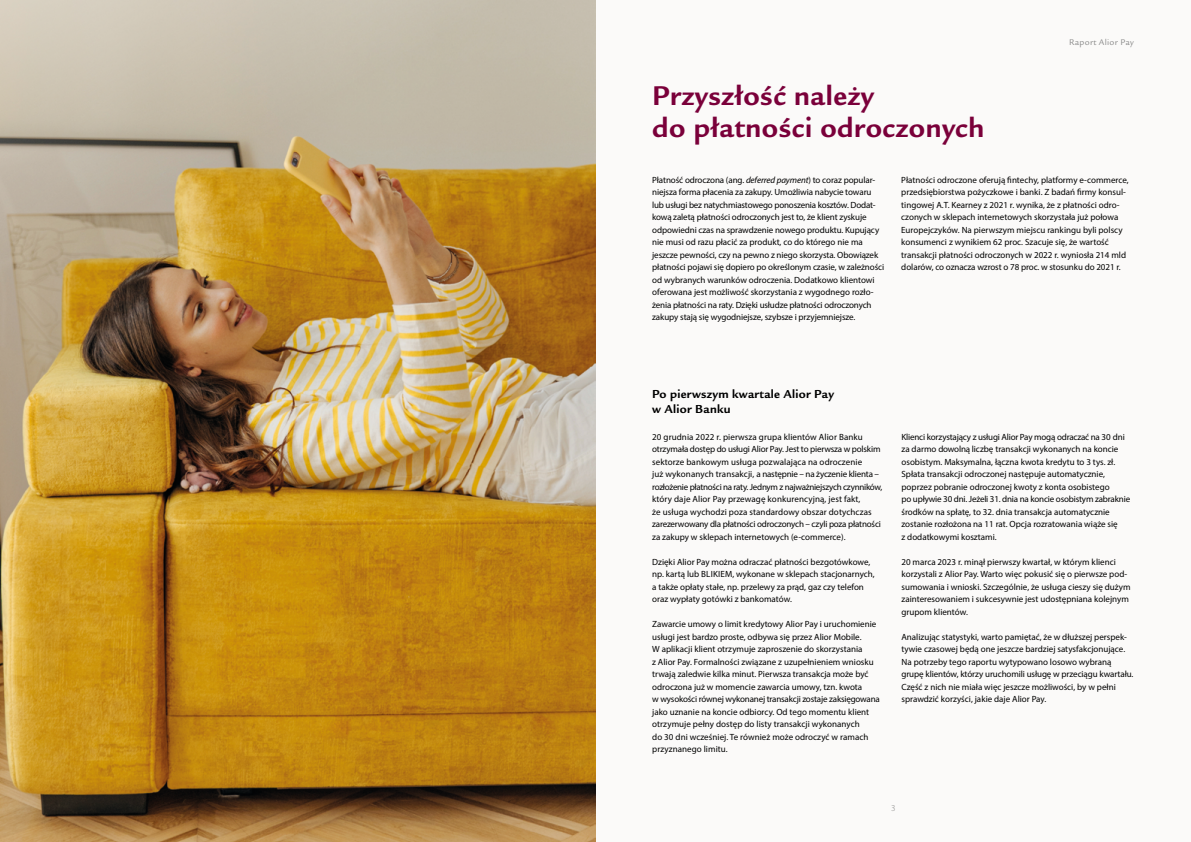
<style>
.page{position:relative;width:1191px;height:842px;background:#fff}
.page>*{position:absolute;margin:0;border:0;box-sizing:border-box;transform-origin:0 0}
.t1{font:700 28px/31.6px "Legacy Sans EFCEOP";letter-spacing:.02em;color:#7a003a}
.t2{font:700 12px/14.4px "Legacy Sans EFCEOP";letter-spacing:.02em;color:#000}
.t3{font:9px/12.5px "Myriad Pro";color:#000}
.t4{font:300 9px "Myriad Pro";color:#878787}
.t5{font:8.5px "Legacy Sans EFCEOP";letter-spacing:.03em;color:#878787}
.s1{font-style:italic}
</style>
<div class="page">
<div style="left:595px;top:0;width:596px;height:842px;background:#fbfaf9"></div>
<img style="left:0;top:0;width:595px;height:842px">
<h1 class="t1" style="left:652px;top:80px;width:333px">Przyszłość należy<br>do płatności odroczonych</h1>
<p class="t5" style="left:1069px;top:37px;width:66px">Raport Alior Pay</p>
<p class="t3" style="left:652px;top:173px;width:233px">Płatność odroczona (ang. <span class="s1">deferred payment</span>) to coraz popular&shy;niejsza forma płacenia za zakupy. Umożliwia nabycie towaru lub usługi bez natychmiastowego ponoszenia kosztów. Dodat&shy;kową zaletą płatności odroczonych jest to, że klient zyskuje odpowiedni czas na sprawdzenie nowego produktu. Kupujący nie musi od razu płacić za produkt, co do którego nie ma jeszcze pewności, czy na pewno z niego skorzysta. Obowiązek płatności pojawi się dopiero po określonym czasie, w zależności od wybranych warunków odroczenia. Dodatkowo klientowi oferowana jest możliwość skorzystania z wygodnego rozło&shy;żenia płatności na raty. Dzięki usłudze płatności odroczonych zakupy stają się wygodniejsze, szybsze i przyjemniejsze.</p>
<p class="t3" style="left:901px;top:173px;width:229px">Płatności odroczone oferują fintechy, platformy e-commerce, przedsiębiorstwa pożyczkowe i banki. Z badań firmy konsul&shy;tingowej A.T. Kearney z 2021 r. wynika, że z płatności odro&shy;czonych w sklepach internetowych skorzystała już połowa Europejczyków. Na pierwszym miejscu rankingu byli polscy konsumenci z wynikiem 62 proc. Szacuje się, że wartość transakcji płatności odroczonych w 2022 r. wyniosła 214 mld dolarów, co oznacza wzrost o 78 proc. w stosunku do 2021 r.</p>
<h2 class="t2" style="left:652px;top:387px;width:183px">Po pierwszym kwartale Alior Pay w Alior Banku</h2>
<p class="t3" style="left:652px;top:430px;width:232px">20 grudnia 2022 r. pierwsza grupa klientów Alior Banku otrzymała dostęp do usługi Alior Pay. Jest to pierwsza w polskim sektorze bankowym usługa pozwalająca na odroczenie<br>już wykonanych transakcji, a następnie – na życzenie klienta – rozłożenie płatności na raty. Jednym z najważniejszych czynników, który daje Alior Pay przewagę konkurencyjną, jest fakt,<br>że usługa wychodzi poza standardowy obszar dotychczas zarezerwowany dla płatności odroczonych – czyli poza płatności za zakupy w sklepach internetowych (e-commerce).</p>
<p class="t3" style="left:652px;top:555px;width:224px">Dzięki Alior Pay można odraczać płatności bezgotówkowe, np. kartą lub BLIKIEM, wykonane w sklepach stacjonarnych, a także opłaty stałe, np. przelewy za prąd, gaz czy telefon oraz wypłaty gotówki z bankomatów.</p>
<p class="t3" style="left:652px;top:618px;width:229px">Zawarcie umowy o limit kredytowy Alior Pay i uruchomienie usługi jest bardzo proste, odbywa się przez Alior Mobile.<br>W aplikacji klient otrzymuje zaproszenie do skorzystania<br>z Alior Pay. Formalności związane z uzupełnieniem wniosku trwają zaledwie kilka minut. Pierwsza transakcja może być odroczona już w momencie zawarcia umowy, tzn. kwota<br>w wysokości równej wykonanej transakcji zostaje zaksięgowana jako uznanie na koncie odbiorcy. Od tego momentu klient otrzymuje pełny dostęp do listy transakcji wykonanych<br>do 30 dni wcześniej. Te również może odroczyć w ramach przyznanego limitu.</p>
<p class="t3" style="left:901px;top:430px;width:230px">Klienci korzystający z usługi Alior Pay mogą odraczać na 30 dni za darmo dowolną liczbę transakcji wykonanych na koncie osobistym. Maksymalna, łączna kwota kredytu to 3 tys. zł.<br>Spłata transakcji odroczonej następuje automatycznie, poprzez pobranie odroczonej kwoty z konta osobistego<br>po upływie 30 dni. Jeżeli 31. dnia na koncie osobistym zabraknie środków na spłatę, to 32. dnia transakcja automatycznie zostanie rozłożona na 11 rat. Opcja rozratowania wiąże się<br>z dodatkowymi kosztami.</p>
<p class="t3" style="left:901px;top:555px;width:231px">20 marca 2023 r. minął pierwszy kwartał, w którym klienci korzystali z Alior Pay. Warto więc pokusić się o pierwsze pod&shy;sumowania i wnioski. Szczególnie, że usługa cieszy się dużym zainteresowaniem i sukcesywnie jest udostępniana kolejnym grupom klientów.</p>
<p class="t3" style="left:901px;top:630px;width:233px">Analizując statystyki, warto pamiętać, że w dłuższej perspek&shy;tywie czasowej będą one jeszcze bardziej satysfakcjonujące.<br>Na potrzeby tego raportu wytypowano losowo wybraną grupę klientów, którzy uruchomili usługę w przeciągu kwartału.<br>Część z nich nie miała więc jeszcze możliwości, by w pełni sprawdzić korzyści, jakie daje Alior Pay.</p>
<p class="t4" style="left:891px;top:803px;width:6px">3</p>
</div>
